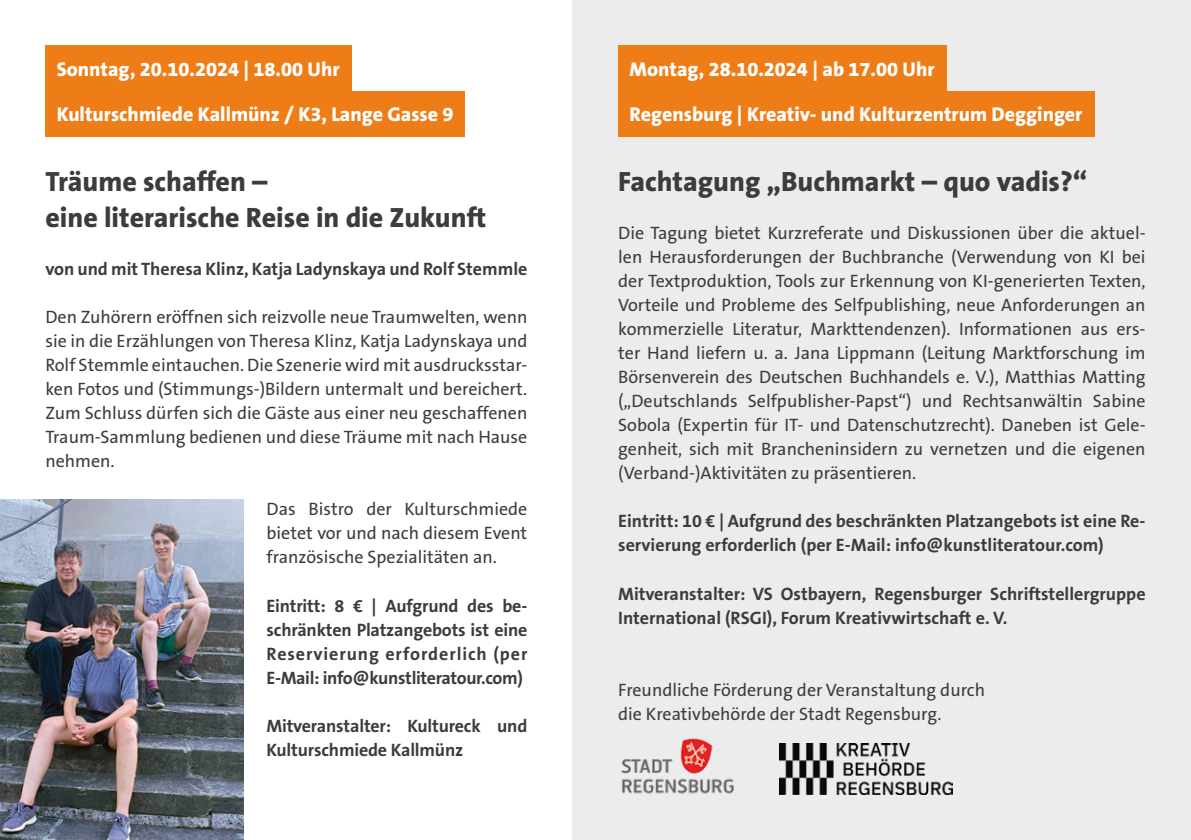
<style>
.page{position:relative;width:1191px;height:840px;background:#fff}
.page>*{position:absolute;margin:0;border:0;box-sizing:border-box;transform-origin:0 0}
.t1{font:800 28px/36px "The Sans B8";color:#3c3c3b}
.t2{font:800 20px "The Sans B8";color:#fff}
.t3{font:18px/24px "The Sans B5 Plain";color:#3c3c3b;text-align:justify}
.t4{font:700 18px/24px "The Sans B7";color:#3c3c3b}
</style>
<div class="page">
<div style="left:573px;top:0;width:618px;height:839px;background:#ececec"></div>
<div style="left:45px;top:45px;width:306px;height:46px;background:#ef7d17"></div>
<div style="left:618px;top:45px;width:329px;height:46px;background:#ef7d17"></div>
<div style="left:45px;top:91px;width:420px;height:45px;background:#ef7d17"></div>
<div style="left:618px;top:91px;width:476px;height:45px;background:#ef7d17"></div>
<img style="left:0;top:499px;width:244px;height:340px">
<img style="left:621px;top:738px;width:113px;height:56px">
<img style="left:779px;top:743px;width:173px;height:51px">
<p class="t2" style="left:57px;top:58px;width:284px">Sonntag, 20.10.2024 | 18.00 Uhr</p>
<p class="t2" style="left:629px;top:58px;width:307px">Montag, 28.10.2024 | ab 17.00 Uhr</p>
<p class="t2" style="left:57px;top:103px;width:398px">Kulturschmiede Kallmünz / K3, Lange Gasse 9</p>
<p class="t2" style="left:629px;top:103px;width:454px">Regensburg | Kreativ- und Kulturzentrum Degginger</p>
<h1 class="t1" style="left:45px;top:165px;width:442px">Träume schaffen –<br>eine literarische Reise in die Zukunft</h1>
<p class="t4" style="left:45px;top:258px;width:483px">von und mit Theresa Klinz, Katja Ladynskaya und Rolf Stemmle</p>
<p class="t3" style="left:45px;top:306px;width:483px">Den Zuhörern eröffnen sich reizvolle neue Traumwelten, wenn sie in die Erzählungen von Theresa Klinz, Katja Ladynskaya und Rolf Stemmle eintauchen. Die Szenerie wird mit ausdrucksstar&shy;ken Fotos und (Stimmungs-)Bildern untermalt und bereichert.<br>Zum Schluss dürfen sich die Gäste aus einer neu geschaffenen Traum-Sammlung bedienen und diese Träume mit nach Hause nehmen.</p>
<p class="t3" style="left:266px;top:498px;width:262px">Das Bistro der Kulturschmiede bietet vor und nach diesem Event französische Spezialitäten an.</p>
<p class="t4" style="left:266px;top:594px;width:262px;text-align:justify">Eintritt: 8 € | Aufgrund des be&shy;schränkten Platzangebots ist eine Reservierung erforderlich (per E-Mail: info@kunstliteratour.com)</p>
<p class="t4" style="left:266px;top:714px;width:262px">Mitveranstalter: Kultureck und<br>Kulturschmiede Kallmünz</p>
<h1 class="t1" style="left:618px;top:165px;width:471px">Fachtagung „Buchmarkt – quo vadis?“</h1>
<p class="t3" style="left:618px;top:222px;width:529px">Die Tagung bietet Kurzreferate und Diskussionen über die aktuel&shy;len Herausforderungen der Buchbranche (Verwendung von KI bei der Textproduktion, Tools zur Erkennung von KI-generierten Texten, Vorteile und Probleme des Selfpublishing, neue Anforderungen an kommerzielle Literatur, Markttendenzen). Informationen aus ers&shy;ter Hand liefern u. a. Jana Lippmann (Leitung Marktforschung im Börsenverein des Deutschen Buchhandels e. V.), Matthias Matting („Deutschlands Selfpublisher-Papst“) und Rechtsanwältin Sabine Sobola (Expertin für IT- und Datenschutzrecht). Daneben ist Gele&shy;genheit, sich mit Brancheninsidern zu vernetzen und die eigenen (Verband-)Aktivitäten zu präsentieren.</p>
<p class="t4" style="left:618px;top:510px;width:529px">Eintritt: 10 € | Aufgrund des beschränkten Platzangebots ist eine Re&shy;servierung erforderlich (per E-Mail: info@kunstliteratour.com)</p>
<p class="t4" style="left:618px;top:582px;width:529px">Mitveranstalter: VS Ostbayern, Regensburger Schriftstellergruppe<br>International (RSGI), Forum Kreativwirtschaft e. V.</p>
<p class="t3" style="left:618px;top:678px;width:368px">Freundliche Förderung der Veranstaltung durch die Kreativbehörde der Stadt Regensburg.</p>
</div>
